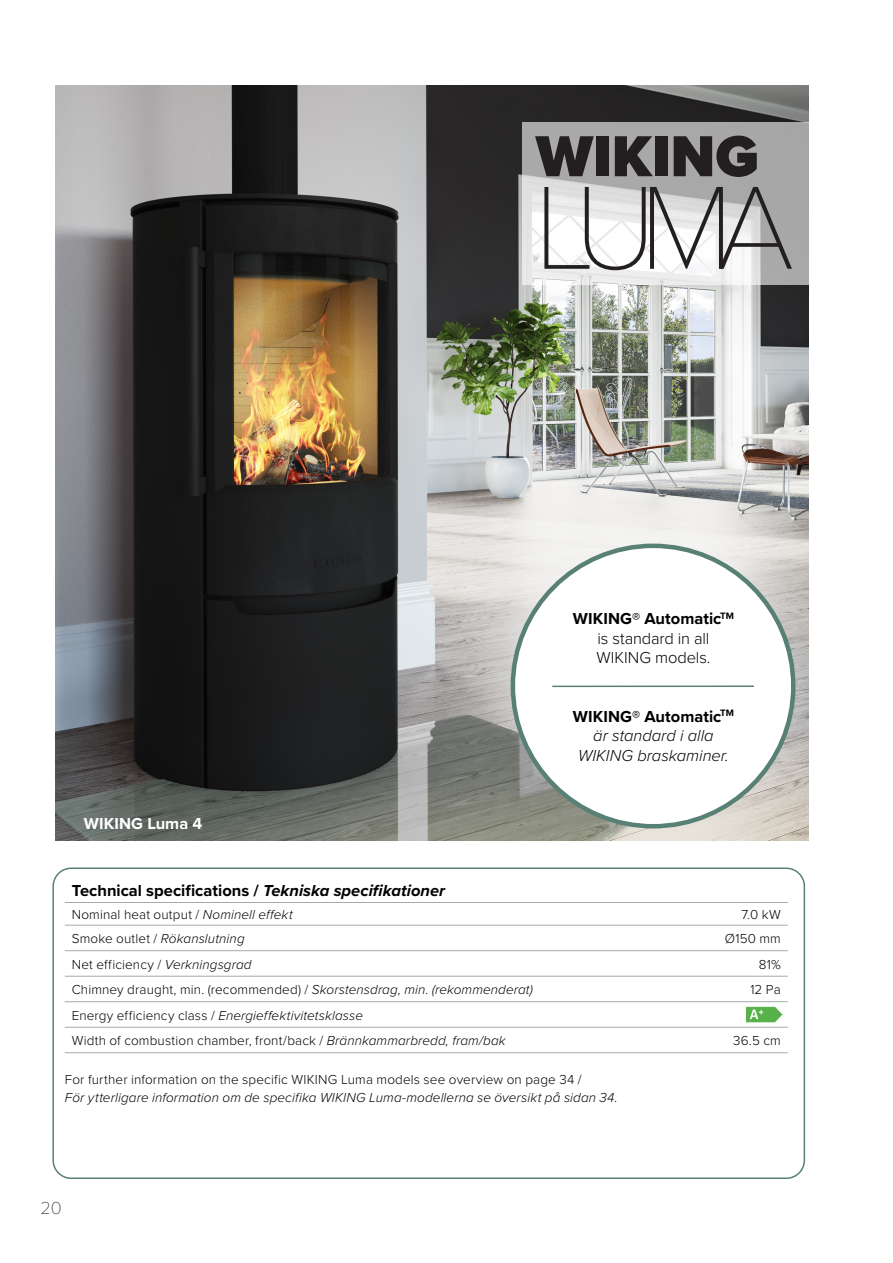
<style>
.page{position:relative;width:893px;height:1263px;background:#fff}
.page>*{position:absolute;margin:0;border:0;box-sizing:border-box;transform-origin:0 0}
.t1{font:100 122.7px "Proxima Nova T";color:#231f20}
.t2{font:900 60px "Proxima Nova";color:#231f20}
.t3{font:100 18px "Proxima Nova T";color:#231f20}
.PN_Underoverskrift_1{font:700 16.5px "Proxima Nova";color:#000001}
.PN_Brødtekst_9_12{font:700 16.5px "Proxima Nova";letter-spacing:.005em;color:#000001}
.PN_Billedtekst{font:italic 300 16.5px "Proxima Nova";color:#000001}
.PN_Brødtekst_9_12-2{font:300 16.5px "Proxima Nova";letter-spacing:-.01em;color:#000001}
.t4{font:700 16.5px "Proxima Nova";letter-spacing:.005em;color:#fff}
.PN_Brødtekst_9_12-3{font:300 13.5px "Proxima Nova";letter-spacing:.01em;color:#000001}
.PN_Brødtekst_9_12-4{font:italic 300 13.5px "Proxima Nova";letter-spacing:.01em;color:#000001}
.Tekn__Spek__TABS{font:300 13.5px "Proxima Nova";letter-spacing:.01em;color:#000001}
.Tekn__Spek__TABS-2{font:italic 300 13.5px "Proxima Nova";letter-spacing:.005em;color:#000001}
.s1{font-style:italic}
.s2{font-style:normal}
</style>
<div class="page">
<img style="left:56px;top:85px;width:752px;height:756px">
<hr style="left:65px;top:902px;width:487px;height:1px;background:#a8a9ad">
<hr style="left:552px;top:902px;width:236px;height:1px;background:#a8a9ad">
<hr style="left:65px;top:925px;width:487px;height:1px;background:#a8a9ad">
<hr style="left:552px;top:925px;width:236px;height:1px;background:#a8a9ad">
<hr style="left:65px;top:950px;width:487px;height:1px;background:#a8a9ad">
<hr style="left:552px;top:950px;width:236px;height:1px;background:#a8a9ad">
<hr style="left:65px;top:976px;width:487px;height:1px;background:#a8a9ad">
<hr style="left:552px;top:976px;width:236px;height:1px;background:#a8a9ad">
<hr style="left:65px;top:1001px;width:487px;height:1px;background:#a8a9ad">
<hr style="left:65px;top:1027px;width:487px;height:1px;background:#a8a9ad">
<hr style="left:65px;top:1052px;width:487px;height:1px;background:#a8a9ad">
<hr style="left:552px;top:1001px;width:236px;height:1px;background:#a8a9ad">
<hr style="left:552px;top:1027px;width:236px;height:1px;background:#a8a9ad">
<hr style="left:552px;top:1052px;width:236px;height:1px;background:#a8a9ad">
<img style="left:746px;top:1006px;width:36px;height:16px">
<div style="left:52px;top:867px;width:753px;height:312px;border:2px solid #588074;border-radius:18px"></div>
<div style="left:513px;top:546px;width:280px;height:280px;background:#fff;border-radius:50%"></div>
<svg style="left:522px;top:122px;width:287px;height:162px;fill:#aaa9aa"></svg>
<hr style="left:552px;top:685px;width:202px;height:2px;background:#588074">
<p class="t2" style="left:536px;top:111px;width:225px">WIKING</p>
<p class="t1" style="left:534px;top:136px;width:262px">LUMA</p>
<p class="PN_Brødtekst_9_12" style="left:573px;top:606px;width:163px">WIKING® Automatic<sup>TM</sup></p>
<p class="PN_Brødtekst_9_12-2" style="left:598px;top:626px;width:113px">is standard in all</p>
<p class="PN_Brødtekst_9_12-2" style="left:596px;top:645px;width:115px">WIKING models.</p>
<p class="t4" style="left:84px;top:811px;width:120px">WIKING Luma 4</p>
<p class="PN_Brødtekst_9_12" style="left:573px;top:704px;width:163px">WIKING® Automatic<sup>TM</sup></p>
<p class="PN_Billedtekst" style="left:593px;top:723px;width:122px">är standard i alla</p>
<p class="PN_Billedtekst" style="left:578px;top:743px;width:152px">WIKING braskaminer.</p>
<p class="PN_Underoverskrift_1" style="left:72px;top:878px;width:375px">Technical specifications / <span class="s1">Tekniska specifikationer</span></p>
<p class="PN_Brødtekst_9_12-3" style="left:72px;top:904px;width:223px">Nominal heat output / <span class="s1">Nominell effekt</span></p>
<p class="PN_Brødtekst_9_12-3" style="left:741px;top:904px;width:41px">7.0 kW</p>
<p class="PN_Brødtekst_9_12-4" style="left:72px;top:929px;width:174px"><span class="s2">Smoke outlet /</span> Rökanslutning</p>
<p class="PN_Brødtekst_9_12-3" style="left:725px;top:929px;width:57px">Ø150 mm</p>
<p class="PN_Brødtekst_9_12-3" style="left:72px;top:954px;width:181px">Net efficiency / <span class="s1">Verkningsgrad</span></p>
<p class="PN_Brødtekst_9_12-3" style="left:759px;top:954px;width:24px">81%</p>
<p class="Tekn__Spek__TABS" style="left:72px;top:980px;width:463px">Chimney draught, min. (recommended) / <span class="s1">Skorstensdrag, min. (rekommenderat)</span></p>
<p class="PN_Brødtekst_9_12-3" style="left:750px;top:980px;width:32px">12 Pa</p>
<p class="Tekn__Spek__TABS-2" style="left:72px;top:1005px;width:293px"><span class="s2">Energy efficiency class /</span> Energieffektivitetsklasse</p>
<p class="PN_Brødtekst_9_12-3" style="left:72px;top:1031px;width:435px">Width of combustion chamber, front/back / <span class="s1">Brännkammarbredd, fram/bak</span></p>
<p class="PN_Brødtekst_9_12-3" style="left:733px;top:1031px;width:49px">36.5 cm</p>
<p class="PN_Brødtekst_9_12-3" style="left:65px;top:1069px;width:518px">For further information on the specific WIKING Luma models see overview on page 34 /</p>
<p class="PN_Brødtekst_9_12-4" style="left:65px;top:1087px;width:554px">För ytterligare information om de specifika WIKING Luma-modellerna se översikt på sidan 34.</p>
<h3 class="t3" style="left:40px;top:1194px;width:23px">20</h3>
</div>
